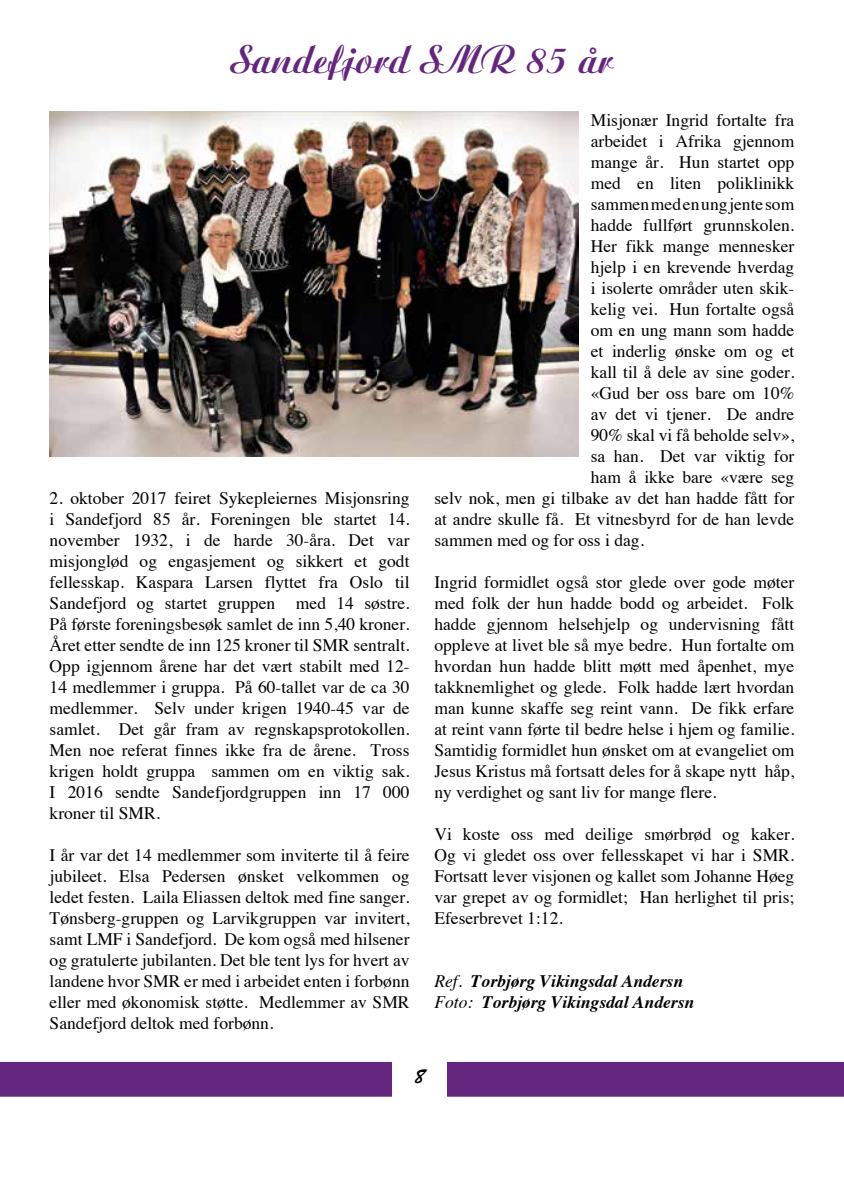
<style>
.page{position:relative;width:844px;height:1191px;background:#fff}
.page>*{position:absolute;margin:0;border:0;box-sizing:border-box;transform-origin:0 0}
.t1{font:42px "Ariston Bld";color:#64257e}
.t2{font:21px "Brush Script Std";color:#000}
.t3{font:17.5px/21px "Times";color:#000;text-align:justify}
.t4{font:italic 700 17.5px/21px "Times";color:#000}
.s1{font-weight:400}
</style>
<div class="page">
<div style="left:0;top:1062px;width:843px;height:34px;background:#64257e"></div>
<div style="left:392px;top:1042px;width:54px;height:67px;background:#fff"></div>
<img style="left:50px;top:112px;width:528px;height:344px">
<h1 class="t1" style="left:232px;top:31px;width:382px">Sandefjord SMR 85 år</h1>
<p class="t3" style="left:50px;top:486px;width:361px">2. oktober 2017 feiret Sykepleiernes Misjonsring i Sandefjord 85 år. Foreningen ble startet 14. november 1932, i de harde 30-åra. Det var misjonglød og engasjement og sikkert et godt fellesskap. Kaspara Larsen flyttet fra Oslo til Sandefjord og startet gruppen med 14 søstre.<br>På første foreningsbesøk samlet de inn 5,40 kroner.<br>Året etter sendte de inn 125 kroner til SMR sentralt.<br>Opp igjennom årene har det vært stabilt med 12- 14 medlemmer i gruppa. På 60-tallet var de ca 30 medlemmer. Selv under krigen 1940-45 var de samlet. Det går fram av regnskapsprotokollen.<br>Men noe referat finnes ikke fra de årene. Tross krigen holdt gruppa sammen om en viktig sak.<br>I 2016 sendte Sandefjordgruppen inn 17 000 kroner til SMR.</p>
<p class="t3" style="left:50px;top:843px;width:361px">I år var det 14 medlemmer som inviterte til å feire jubileet. Elsa Pedersen ønsket velkommen og ledet festen. Laila Eliassen deltok med fine sanger.<br>Tønsberg-gruppen og Larvikgruppen var invitert, samt LMF i Sandefjord. De kom også med hilsener og gratulerte jubilanten. Det ble tent lys for hvert av landene hvor SMR er med i arbeidet enten i forbønn eller med økonomisk støtte. Medlemmer av SMR Sandefjord deltok med forbønn.</p>
<p class="t3" style="left:590px;top:108px;width:205px">Misjonær Ingrid fortalte fra</p>
<p class="t3" style="left:590px;top:129px;width:205px">arbeidet i Afrika gjennom</p>
<p class="t3" style="left:590px;top:150px;width:205px">mange år. Hun startet opp</p>
<p class="t3" style="left:590px;top:171px;width:205px">med en liten poliklinikk</p>
<p class="t3" style="left:590px;top:192px;width:205px">sammen med en ung jente som</p>
<p class="t3" style="left:590px;top:213px;width:205px">hadde fullført grunnskolen.</p>
<p class="t3" style="left:590px;top:234px;width:205px">Her fikk mange mennesker</p>
<p class="t3" style="left:590px;top:255px;width:205px">hjelp i en krevende hverdag</p>
<p class="t3" style="left:590px;top:276px;width:205px">i isolerte områder uten skik-</p>
<p class="t3" style="left:590px;top:297px;width:205px">kelig vei. Hun fortalte også</p>
<p class="t3" style="left:590px;top:318px;width:205px">om en ung mann som hadde</p>
<p class="t3" style="left:590px;top:339px;width:205px">et inderlig ønske om og et</p>
<p class="t3" style="left:590px;top:360px;width:205px">kall til å dele av sine goder.</p>
<p class="t3" style="left:590px;top:381px;width:205px">«Gud ber oss bare om 10%</p>
<p class="t3" style="left:590px;top:402px;width:205px">av det vi tjener. De andre</p>
<p class="t3" style="left:590px;top:423px;width:205px">90% skal vi få beholde selv»,</p>
<p class="t3" style="left:590px;top:444px;width:205px">sa han. Det var viktig for</p>
<p class="t3" style="left:590px;top:465px;width:205px">ham å ikke bare «være seg</p>
<p class="t3" style="left:434px;top:486px;width:361px">selv nok, men gi tilbake av det han hadde fått for</p>
<p class="t3" style="left:434px;top:507px;width:361px">at andre skulle få. Et vitnesbyrd for de han levde</p>
<p class="t3" style="left:434px;top:528px;width:211px">sammen med og for oss i dag.</p>
<p class="t3" style="left:434px;top:570px;width:361px">Ingrid formidlet også stor glede over gode møter med folk der hun hadde bodd og arbeidet. Folk hadde gjennom helsehjelp og undervisning fått oppleve at livet ble så mye bedre. Hun fortalte om hvordan hun hadde blitt møtt med åpenhet, mye takknemlighet og glede. Folk hadde lært hvordan man kunne skaffe seg reint vann. De fikk erfare at reint vann førte til bedre helse i hjem og familie.<br>Samtidig formidlet hun ønsket om at evangeliet om Jesus Kristus må fortsatt deles for å skape nytt håp, ny verdighet og sant liv for mange flere.</p>
<p class="t3" style="left:434px;top:822px;width:361px">Vi koste oss med deilige smørbrød og kaker.<br>Og vi gledet oss over fellesskapet vi har i SMR.<br>Fortsatt lever visjonen og kallet som Johanne Høeg var grepet av og formidlet; Han herlighet til pris; Efeserbrevet 1:12.</p>
<p class="t4" style="left:434px;top:969px;width:261px"><span class="s1">Ref.</span> Torbjørg Vikingsdal Andersn<br><span class="s1">Foto:</span> Torbjørg Vikingsdal Andersn</p>
<p class="t2" style="left:413px;top:1064px;width:13px">8</p>
</div>
